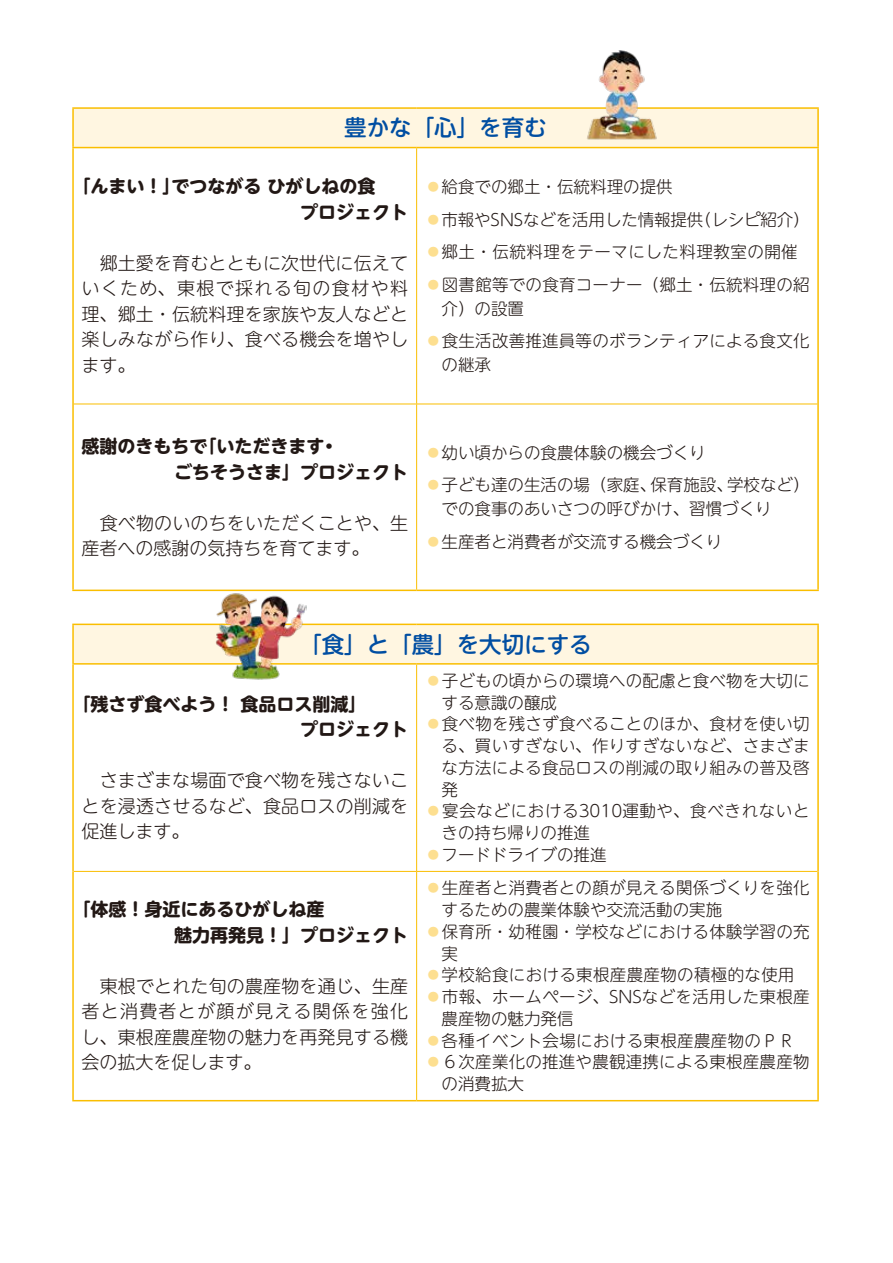
<style>
.page{position:relative;width:893px;height:1263px;background:#fff}
.page>*{position:absolute;margin:0;border:0;box-sizing:border-box;transform-origin:0 0}
.t1{font:500 22.5px "UD Shin M Go Pr 6 N";color:#004ea2}
.t2{font:300 18px/25.5px "UD Shin M Go Pr 6 N";letter-spacing:.01em;color:#221815;text-align:justify}
.t3{font:700 18px/25.5px "UD Shin M Go Pr 6 N";color:#221815}
.t4{font:300 16.5px/32.5px "UD Shin M Go Pr 6 N";letter-spacing:.015em;color:#221815}
.t5{font:300 16.5px "UD Shin M Go Pr 6 N";letter-spacing:.04em;color:#221815}
.s1{color:#fddf90}
</style>
<div class="page">
<div style="left:73px;top:108px;width:745px;height:40px;background:#fff6e1"></div>
<hr style="left:416px;top:148px;width:1px;height:256px;background:#fabe00">
<hr style="left:74px;top:404px;width:343px;height:1px;background:#fabe00">
<hr style="left:417px;top:404px;width:400px;height:1px;background:#fabe00">
<hr style="left:416px;top:404px;width:1px;height:186px;background:#fabe00">
<hr style="left:72px;top:147px;width:345px;height:1px;background:#fabe00">
<hr style="left:417px;top:147px;width:402px;height:1px;background:#fabe00">
<hr style="left:72px;top:107px;width:345px;height:2px;background:#fabe00">
<hr style="left:72px;top:109px;width:2px;height:38px;background:#fabe00">
<hr style="left:417px;top:107px;width:402px;height:2px;background:#fabe00">
<hr style="left:817px;top:109px;width:2px;height:38px;background:#fabe00">
<hr style="left:72px;top:148px;width:2px;height:256px;background:#fabe00">
<hr style="left:817px;top:148px;width:2px;height:256px;background:#fabe00">
<hr style="left:72px;top:404px;width:2px;height:186px;background:#fabe00">
<hr style="left:817px;top:404px;width:2px;height:186px;background:#fabe00">
<hr style="left:72px;top:590px;width:345px;height:1px;background:#fabe00">
<hr style="left:417px;top:590px;width:402px;height:1px;background:#fabe00">
<div style="left:73px;top:624px;width:745px;height:40px;background:#fff6e1"></div>
<hr style="left:72px;top:663px;width:345px;height:2px;background:#fabe00">
<hr style="left:417px;top:663px;width:402px;height:2px;background:#fabe00">
<hr style="left:72px;top:624px;width:345px;height:1px;background:#fabe00">
<hr style="left:72px;top:625px;width:2px;height:38px;background:#fabe00">
<hr style="left:417px;top:624px;width:402px;height:1px;background:#fabe00">
<hr style="left:817px;top:625px;width:2px;height:38px;background:#fabe00">
<hr style="left:72px;top:665px;width:2px;height:206px;background:#fabe00">
<hr style="left:817px;top:665px;width:2px;height:206px;background:#fabe00">
<hr style="left:72px;top:871px;width:2px;height:229px;background:#fabe00">
<hr style="left:817px;top:871px;width:2px;height:229px;background:#fabe00">
<hr style="left:72px;top:1100px;width:345px;height:1px;background:#fabe00">
<hr style="left:417px;top:1100px;width:402px;height:1px;background:#fabe00">
<hr style="left:416px;top:665px;width:1px;height:206px;background:#fabe00">
<hr style="left:74px;top:871px;width:343px;height:1px;background:#fabe00">
<hr style="left:417px;top:871px;width:400px;height:1px;background:#fabe00">
<hr style="left:416px;top:872px;width:1px;height:228px;background:#fabe00">
<img style="left:583px;top:50px;width:78px;height:90px">
<img style="left:214px;top:589px;width:92px;height:91px">
<h1 class="t1" style="left:344px;top:109px;width:204px">豊かな「心」を育む</h1>
<p class="t3" style="left:282px;top:173px;width:127px;text-indent:-210px">「んまい！」でつながる ひがしねの食<br>　プロジェクト</p>
<p class="t2" style="left:82px;top:249px;width:328px">　郷土愛を育むとともに次世代に伝えていくため、東根で採れる旬の食材や料理、郷土・伝統料理を家族や友人などと楽しみながら作り、食べる機会を増やします。</p>
<p class="t4" style="left:425px;top:170px;width:386px"><span class="s1">⃝</span>給食での郷土・伝統料理の提供<br><span class="s1">⃝</span>市報やSNSなどを活用した情報提供（レシピ紹介）<span class="s1">⃝</span>郷土・伝統料理をテーマにした料理教室の開催<span class="s1">⃝</span>図書館等での食育コーナー（郷土・伝統料理の紹</p>
<p class="t4" style="left:425px;top:291px;width:386px;text-indent:16px">介）の設置<br><span class="s1">⃝</span>食生活改善推進員等のボランティアによる食文化</p>
<p class="t4" style="left:442px;top:348px;width:51px">の継承</p>
<p class="t3" style="left:174px;top:432px;width:236px;text-indent:-93px">感謝のきもちで「いただきます・<br>ごちそうさま」プロジェクト</p>
<p class="t2" style="left:82px;top:509px;width:328px">　食べ物のいのちをいただくことや、生産者への感謝の気持ちを育てます。</p>
<p class="t4" style="left:425px;top:435px;width:386px"><span class="s1">⃝</span>幼い頃からの食農体験の機会づくり<br><span class="s1">⃝</span>子ども達の生活の場（家庭、保育施設、学校など）</p>
<p class="t4" style="left:425px;top:492px;width:348px;text-indent:16px">での食事のあいさつの呼びかけ、習慣づくり<span class="s1">⃝</span>生産者と消費者が交流する機会づくり</p>
<h1 class="t1" style="left:299px;top:625px;width:294px">「食」と「農」を大切にする</h1>
<p class="t3" style="left:300px;top:690px;width:109px;text-indent:-228px">「残さず食べよう！ 食品ロス削減」<br>プロジェクト</p>
<p class="t2" style="left:82px;top:767px;width:328px">　さまざまな場面で食べ物を残さないことを浸透させるなど、食品ロスの削減を促進します。</p>
<p class="t4" style="left:425px;top:663px;width:386px"><span class="s1">⃝</span>子どもの頃からの環境への配慮と食べ物を大切に</p>
<p class="t4" style="left:442px;top:685px;width:117px">する意識の醸成</p>
<p class="t4" style="left:425px;top:707px;width:386px"><span class="s1">⃝</span>食べ物を残さず食べることのほか、食材を使い切</p>
<p class="t4" style="left:442px;top:729px;width:369px">る、買いすぎない、作りすぎないなど、さまざま</p>
<p class="t4" style="left:442px;top:750px;width:369px">な方法による食品ロスの削減の取り組みの普及啓</p>
<p class="t4" style="left:442px;top:772px;width:18px">発</p>
<p class="t5" style="left:425px;top:798px;width:386px"><span class="s1">⃝</span>宴会などにおける3010運動や、食べきれないと</p>
<p class="t4" style="left:442px;top:816px;width:150px">きの持ち帰りの推進</p>
<p class="t4" style="left:425px;top:837px;width:183px"><span class="s1">⃝</span>フードドライブの推進</p>
<p class="t3" style="left:174px;top:895px;width:236px;text-indent:-102px">「体感！身近にあるひがしね産　<br>魅力再発見！」プロジェクト</p>
<p class="t2" style="left:82px;top:972px;width:328px">　東根でとれた旬の農産物を通じ、生産者と消費者とが顔が見える関係を強化し、東根産農産物の魅力を再発見する機会の拡大を促します。</p>
<p class="t4" style="left:425px;top:871px;width:386px"><span class="s1">⃝</span>生産者と消費者との顔が見える関係づくりを強化</p>
<p class="t4" style="left:442px;top:893px;width:282px">するための農業体験や交流活動の実施</p>
<p class="t4" style="left:425px;top:914px;width:386px"><span class="s1">⃝</span>保育所・幼稚園・学校などにおける体験学習の充</p>
<p class="t4" style="left:442px;top:936px;width:18px">実</p>
<p class="t4" style="left:425px;top:958px;width:371px"><span class="s1">⃝</span>学校給食における東根産農産物の積極的な使用</p>
<p class="t4" style="left:425px;top:980px;width:386px"><span class="s1">⃝</span>市報、ホームページ、SNSなどを活用した東根産</p>
<p class="t4" style="left:442px;top:1001px;width:133px">農産物の魅力発信</p>
<p class="t4" style="left:425px;top:1023px;width:371px"><span class="s1">⃝</span>各種イベント会場における東根産農産物のＰＲ</p>
<p class="t4" style="left:425px;top:1045px;width:386px"><span class="s1">⃝</span>６次産業化の推進や農観連携による東根産農産物</p>
<p class="t4" style="left:442px;top:1067px;width:84px">の消費拡大</p>
</div>
